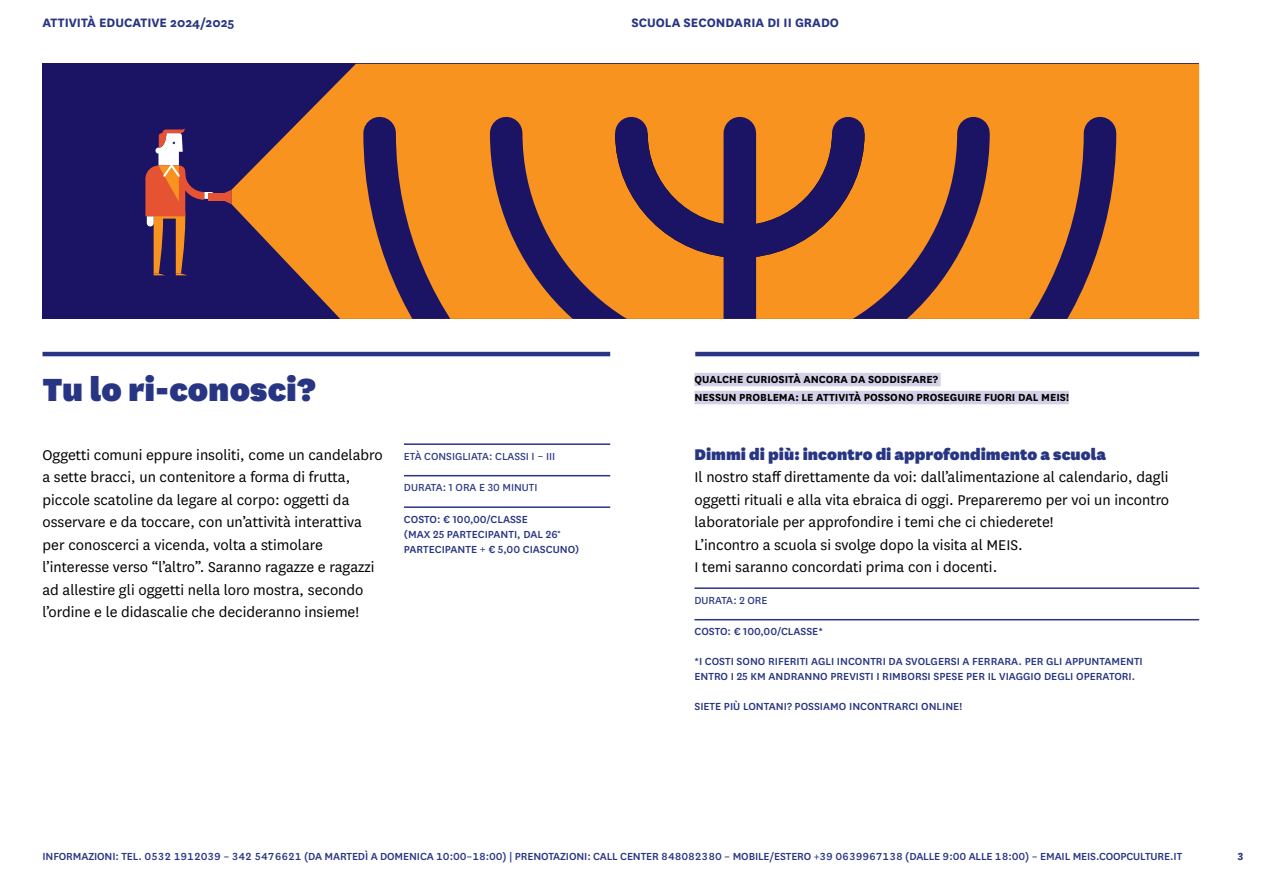
<style>
.page{position:relative;width:1263px;height:893px;background:#fff}
.page>*{position:absolute;margin:0;border:0;box-sizing:border-box;transform-origin:0 0}
.t1{font:900 37.5px "National";color:#283583}
.t2{font:900 18.15px "National";color:#283583}
.t3{font:16.5px/22.5px "National";color:#000}
.t4{font:700 14.25px "National";color:#283583}
.t5{font:500 12px/15px "National";color:#283583}
.t6{font:700 12px/18px "National";color:#000}
.t7{font:12px "National";color:#283583}
.t8{font:700 12px "National";color:#283583}
</style>
<div class="page">
<hr style="left:695px;top:352px;width:504px;height:4px;background:#283583">
<hr style="left:43px;top:352px;width:567px;height:4px;background:#283583">
<hr style="left:404px;top:443px;width:206px;height:2px;background:#283583">
<hr style="left:404px;top:475px;width:206px;height:1px;background:#283583">
<hr style="left:404px;top:506px;width:206px;height:2px;background:#283583">
<hr style="left:694px;top:587px;width:505px;height:2px;background:#283583">
<hr style="left:694px;top:619px;width:505px;height:1px;background:#283583">
<div style="left:694px;top:373px;width:247px;height:13px;background:#d3d0e7"></div>
<div style="left:694px;top:391px;width:375px;height:13px;background:#d3d0e7"></div>
<div style="left:43px;top:64px;width:1156px;height:255px;background:#1b1464"></div>
<div style="left:208px;top:193px;width:21px;height:8px;background:#e65332"></div>
<svg style="left:224px;top:190px;width:8px;height:14px"></svg>
<svg style="left:145px;top:128px;width:69px;height:147px"></svg>
<svg style="left:232px;top:64px;width:967px;height:255px;fill:#f7931e"></svg>
<svg style="left:347px;top:101px;width:785px;height:218px"></svg>
<div style="left:723px;top:133px;width:33px;height:186px;background:#1b1464"></div>
<p class="t4" style="left:43px;top:12px;width:194px">ATTIVITÀ EDUCATIVE 2024/2025</p>
<p class="t4" style="left:631px;top:12px;width:209px">SCUOLA SECONDARIA DI II GRADO</p>
<h1 class="t1" style="left:43px;top:364px;width:275px">Tu lo ri-conosci?</h1>
<p class="t6" style="left:694px;top:370px;width:376px">QUALCHE CURIOSITÀ ANCORA DA SODDISFARE?<br>NESSUN PROBLEMA: LE ATTIVITÀ POSSONO PROSEGUIRE FUORI DAL MEIS!</p>
<p class="t3" style="left:43px;top:443px;width:342px">Oggetti comuni eppure insoliti, come un candelabro a sette bracci, un contenitore a forma di frutta, piccole scatoline da legare al corpo: oggetti da osservare e da toccare, con un’attività interattiva per conoscerci a vicenda, volta a stimolare l’interesse verso “l’altro”. Saranno ragazze e ragazzi ad allestire gli oggetti nella loro mostra, secondo l’ordine e le didascalie che decideranno insieme!</p>
<p class="t2" style="left:694px;top:442px;width:413px">Dimmi di più: incontro di approfondimento a scuola</p>
<p class="t7" style="left:404px;top:448px;width:153px">ETÀ CONSIGLIATA: CLASSI I – III</p>
<p class="t7" style="left:404px;top:480px;width:135px">DURATA: 1 ORA E 30 MINUTI</p>
<p class="t5" style="left:404px;top:511px;width:177px">COSTO: € 100,00/CLASSE<br>(MAX 25 PARTECIPANTI, DAL 26°<br>PARTECIPANTE + € 5,00 CIASCUNO)</p>
<p class="t3" style="left:694px;top:465px;width:476px">Il nostro staff direttamente da voi: dall’alimentazione al calendario, dagli oggetti rituali e alla vita ebraica di oggi. Prepareremo per voi un incontro laboratoriale per approfondire i temi che ci chiederete!<br>L’incontro a scuola si svolge dopo la visita al MEIS.<br>I temi saranno concordati prima con i docenti.</p>
<p class="t7" style="left:694px;top:592px;width:75px">DURATA: 2 ORE</p>
<p class="t5" style="left:694px;top:623px;width:130px">COSTO: € 100,00/CLASSE*</p>
<p class="t5" style="left:694px;top:653px;width:450px">*I COSTI SONO RIFERITI AGLI INCONTRI DA SVOLGERSI A FERRARA. PER GLI APPUNTAMENTI<br>ENTRO I 25 KM ANDRANNO PREVISTI I RIMBORSI SPESE PER IL VIAGGIO DEGLI OPERATORI.</p>
<p class="t5" style="left:694px;top:698px;width:269px">SIETE PIÙ LONTANI? POSSIAMO INCONTRARCI ONLINE!</p>
<p class="t5" style="left:43px;top:848px;width:1141px">INFORMAZIONI: TEL. 0532 1912039 – 342 5476621 (DA MARTEDÌ A DOMENICA 10:00–18:00) | PRENOTAZIONI: CALL CENTER 848082380 – MOBILE/ESTERO +39 0639967138 (DALLE 9:00 ALLE 18:00) – EMAIL MEIS.COOPCULTURE.IT</p>
<p class="t8" style="left:1237px;top:847px;width:8px">3</p>
</div>
